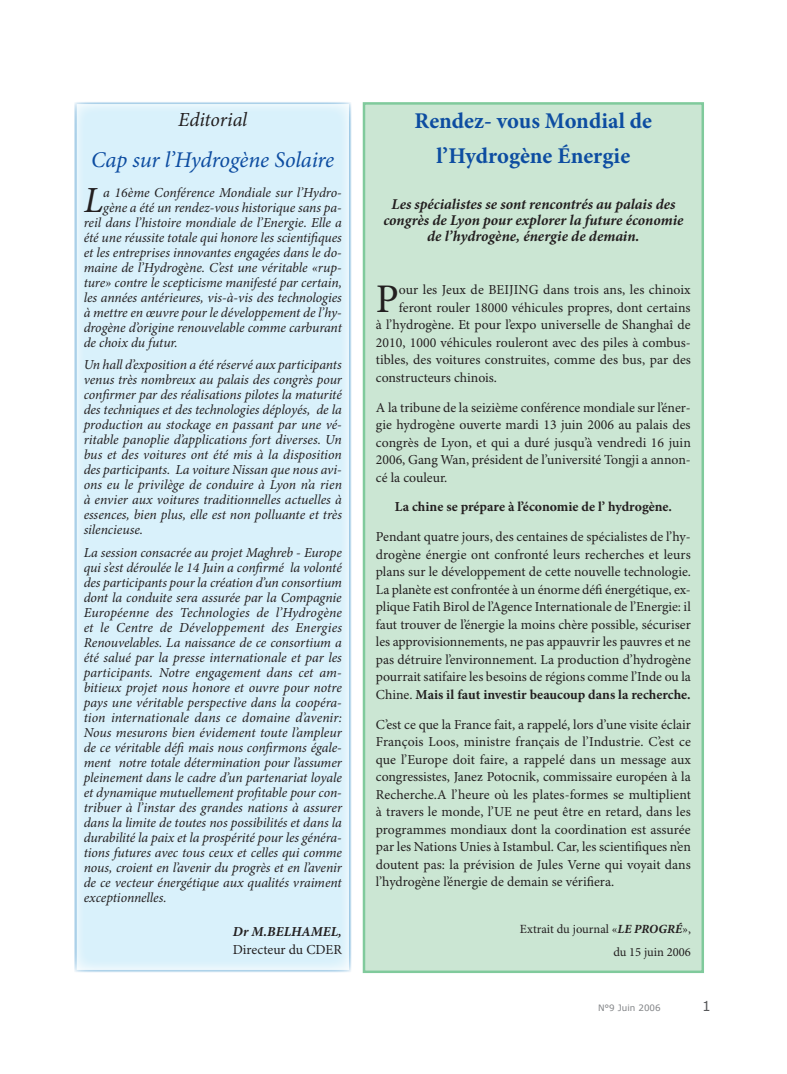
<style>
.page{position:relative;width:787px;height:1074px;background:#fff}
.page>*{position:absolute;margin:0;border:0;box-sizing:border-box;transform-origin:0 0}
.t1{font:40.62px "Minion Pro";color:#231f20}
.t2{font:italic 36.88px "Minion Pro";color:#231f20}
.t3{font:700 22.5px/34.5px "Minion Pro";color:#0d4da1;text-align:center}
.t4{font:italic 22.5px "Minion Pro";letter-spacing:-.01em;color:#0d4da1}
.t5{font:italic 20px "Minion Pro";letter-spacing:-.01em;color:#231f20}
.t6{font:italic 700 15px/16.2px "Minion Pro";color:#231f20;text-align:center}
.t7{font:italic 13.75px/15px "Minion Pro";letter-spacing:-.005em;color:#231f20;text-align:justify}
.t8{font:13.75px/17.5px "Minion Pro";color:#231f20;text-align:justify}
.t9{font:700 13.75px "Minion Pro";color:#231f20}
.t10{font:italic 700 13.75px "Minion Pro";color:#231f20}
.t11{font:13.75px "Verdana";color:#57585a}
.t12{font:12.5px/23.2px "Minion Pro";color:#231f20;text-align:right}
.t13{font:8.75px "Verdana";color:#808285}
.s1{font-weight:700}
.s2{font-weight:700;font-style:italic}
</style>
<div class="page">
<div style="left:75px;top:103px;width:275px;height:868px;background:#d9f1fb"></div>
<div style="left:364px;top:103px;width:338px;height:868px;background:#cbe6d3"></div>
<div style="left:363px;top:102px;width:341px;height:871px;border:2px solid #80ca9c"></div>
<h3 class="t5" style="left:178px;top:107px;width:70px">Editorial</h3>
<h3 class="t4" style="left:91px;top:147px;width:244px">Cap sur l’Hydrogène Solaire</h3>
<h2 class="t2" style="left:84px;top:178px;width:21px">L</h2>
<p class="t7" style="left:103px;top:185px;width:240px">a 16ème Conférence Mondiale sur l’Hydro-</p>
<p class="t7" style="left:103px;top:200px;width:240px">gène a été un rendez-vous historique sans pa-</p>
<p class="t7" style="left:84px;top:215px;width:260px">reil dans l’histoire mondiale de l’Energie. Elle a</p>
<p class="t7" style="left:84px;top:230px;width:260px">été une réussite totale qui honore les scientifiques</p>
<p class="t7" style="left:84px;top:245px;width:260px">et les entreprises innovantes engagées dans le do-</p>
<p class="t7" style="left:84px;top:260px;width:260px">maine de l’Hydrogène. C’est une véritable «rup-</p>
<p class="t7" style="left:84px;top:275px;width:260px">ture» contre le scepticisme manifesté par certain,</p>
<p class="t7" style="left:84px;top:290px;width:260px">les années antérieures, vis-à-vis des technologies</p>
<p class="t7" style="left:84px;top:305px;width:260px">à mettre en œuvre pour le développement de l’hy-</p>
<p class="t7" style="left:84px;top:320px;width:260px">drogène d’origine renouvelable comme carburant</p>
<p class="t7" style="left:84px;top:335px;width:96px">de choix du futur.</p>
<p class="t7" style="left:84px;top:358px;width:260px">Un hall d’exposition a été réservé aux participants venus très nombreux au palais des congrès pour confirmer par des réalisations pilotes la maturité des techniques et des technologies déployés, de la production au stockage en passant par une vé&shy;ritable panoplie d’applications fort diverses. Un bus et des voitures ont été mis à la disposition des participants. La voiture Nissan que nous avi&shy;ons eu le privilège de conduire à Lyon n’a rien à envier aux voitures traditionnelles actuelles à essences, bien plus, elle est non polluante et très silencieuse.</p>
<p class="t7" style="left:84px;top:545px;width:260px">La session consacrée au projet Maghreb - Europe qui s’est déroulée le 14 Juin a confirmé la volonté des participants pour la création d’un consortium dont la conduite sera assurée par la Compagnie Européenne des Technologies de l’Hydrogène et le Centre de Développement des Energies Renouvelables. La naissance de ce consortium a été salué par la presse internationale et par les participants. Notre engagement dans cet am&shy;bitieux projet nous honore et ouvre pour notre pays une véritable perspective dans la coopéra&shy;tion internationale dans ce domaine d’avenir:<br>Nous mesurons bien évidement toute l’ampleur de ce véritable défi mais nous confirmons égale&shy;ment notre totale détermination pour l’assumer pleinement dans le cadre d’un partenariat loyale et dynamique mutuellement profitable pour con&shy;tribuer à l’instar des grandes nations à assurer dans la limite de toutes nos possibilités et dans la durabilité la paix et la prospérité pour les généra&shy;tions futures avec tous ceux et celles qui comme nous, croient en l’avenir du progrès et en l’avenir de ce vecteur énergétique aux qualités vraiment exceptionnelles.</p>
<p class="t10" style="left:233px;top:923px;width:110px">Dr M.BELHAMEL,</p>
<p class="t8" style="left:233px;top:941px;width:110px">Directeur du CDER</p>
<h3 class="t3" style="left:414px;top:105px;width:239px">Rendez- vous Mondial de l’Hydrogène Énergie</h3>
<p class="t6" style="left:383px;top:196px;width:301px">Les spécialistes se sont rencontrés au palais des congrès de Lyon pour explorer la future économie de l’hydrogène, énergie de demain.</p>
<h1 class="t1" style="left:376px;top:274px;width:24px">P</h1>
<p class="t8" style="left:399px;top:281px;width:293px">our les Jeux de BEIJING dans trois ans, les chinoix</p>
<p class="t8" style="left:399px;top:299px;width:293px">feront rouler 18000 véhicules propres, dont certains</p>
<p class="t8" style="left:376px;top:316px;width:316px">à l’hydrogène. Et pour l’expo universelle de Shanghaî de</p>
<p class="t8" style="left:376px;top:334px;width:316px">2010, 1000 véhicules rouleront avec des piles à combus-</p>
<p class="t8" style="left:376px;top:351px;width:316px">tibles, des voitures construites, comme des bus, par des</p>
<p class="t8" style="left:376px;top:369px;width:123px">constructeurs chinois.</p>
<p class="t8" style="left:376px;top:399px;width:316px">A la tribune de la seizième conférence mondiale sur l’éner&shy;gie hydrogène ouverte mardi 13 juin 2006 au palais des congrès de Lyon, et qui a duré jusqu’à vendredi 16 juin 2006, Gang Wan, président de l’université Tongji a annon&shy;cé la couleur.</p>
<p class="t9" style="left:395px;top:499px;width:278px">La chine se prépare à l’économie de l’ hydrogène.</p>
<p class="t8" style="left:376px;top:529px;width:316px">Pendant quatre jours, des centaines de spécialistes de l’hy&shy;drogène énergie ont confronté leurs recherches et leurs plans sur le développement de cette nouvelle technologie.<br>La planète est confrontée à un énorme défi énergétique, ex&shy;plique Fatih Birol de l’Agence Internationale de l’Energie: il faut trouver de l’énergie la moins chère possible, sécuriser les approvisionnements, ne pas appauvrir les pauvres et ne pas détruire l’environnement. La production d’hydrogène pourrait satifaire les besoins de régions comme l’Inde ou la Chine. <span class="s1">Mais il faut investir beaucoup dans la recherche.</span></p>
<p class="t8" style="left:376px;top:716px;width:317px">C’est ce que la France fait, a rappelé, lors d’une visite éclair François Loos, ministre français de l’Industrie. C’est ce que l’Europe doit faire, a rappelé dans un message aux congressistes, Janez Potocnik, commissaire européen à la Recherche.A l’heure où les plates-formes se multiplient à travers le monde, l’UE ne peut être en retard, dans les programmes mondiaux dont la coordination est assurée par les Nations Unies à Istambul. Car, les scientifiques n’en doutent pas: la prévision de Jules Verne qui voyait dans l’hydrogène l’énergie de demain se vérifiera.</p>
<p class="t12" style="left:520px;top:917px;width:172px">Extrait du journal «<span class="s2">LE PROGRÉ</span>», du 15 juin 2006</p>
<p class="t13" style="left:598px;top:1002px;width:64px">N°9 Juin 2006</p>
<p class="t11" style="left:702px;top:996px;width:10px">1</p>
</div>
